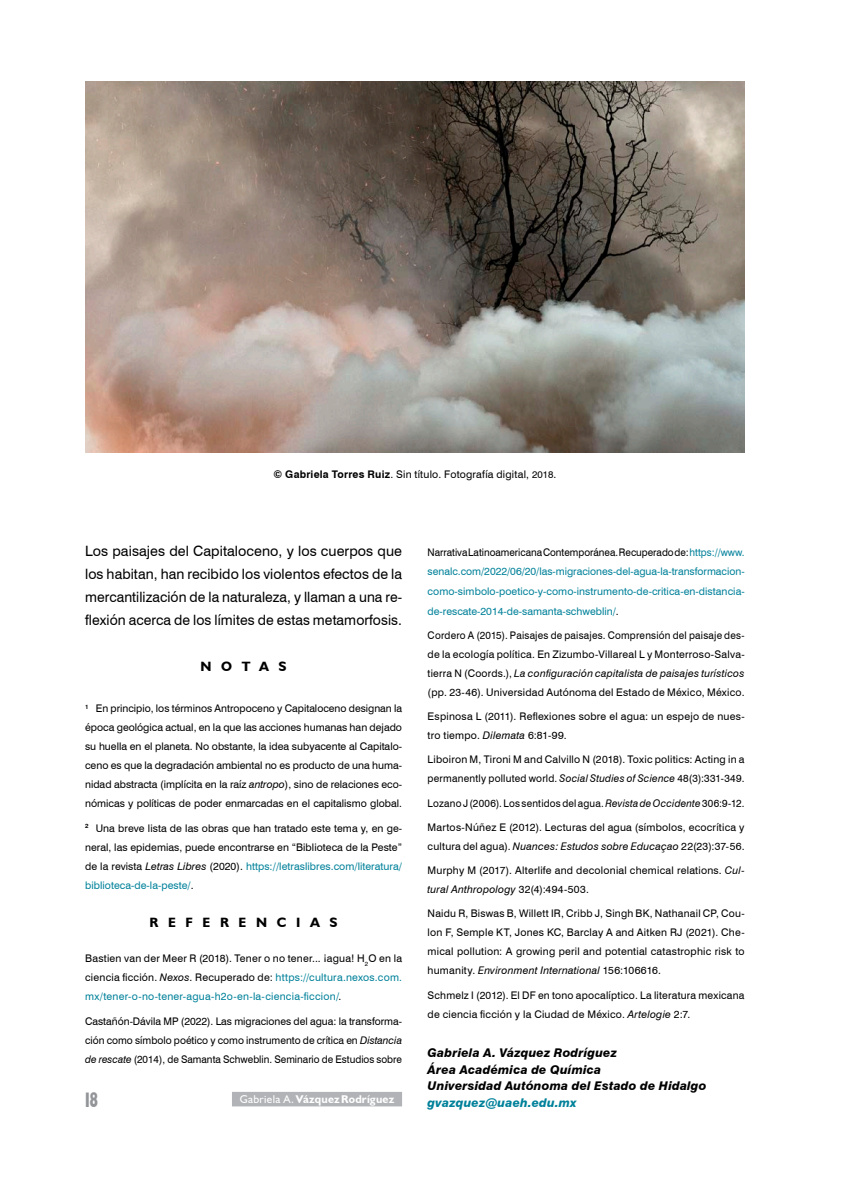
<style>
.page{position:relative;width:851px;height:1191px;background:#fff}
.page>*{position:absolute;margin:0;border:0;box-sizing:border-box;transform-origin:0 0}
.t1{font:700 condensed 21px "Humanist 521 BT Xtra";color:#939498;scale:.75 1}
.t2{font:14.25px/23px "Swiss 721 BT";letter-spacing:.005em;color:#000;text-align:justify}
.t3{font:700 13.5px "Humanist 521 BT";letter-spacing:.72em;color:#000}
.t4{font:italic 800 12px/16.5px "Swiss 721 BT";letter-spacing:.01em;color:#000}
.t5{font:italic 800 12px "Swiss 721 BT";letter-spacing:.01em;color:#00819a}
.t6{font:700 11.25px "Humanist 521 BT";letter-spacing:.015em;color:#fff}
.t7{font:10.5px/19px "Swiss 721 BT";letter-spacing:.02em;color:#000;text-align:justify}
.t8{font:10.5px/19px "Swiss 721 BT";letter-spacing:.02em;color:#000;text-align:justify;scale:.95 1}
.t9{font:10.5px/19.6px "Swiss 721 BT";color:#00819a;text-align:justify;scale:.95 1}
.s1{font-weight:800}
.s2{font-weight:700}
.s3{font-size:9.75px}
.s4{font-style:italic}
.s5{color:#00819a}
.s6{color:#000}
.s7{font-weight:400}
</style>
<div class="page">
<div style="left:232px;top:1091px;width:170px;height:15px;background:#b1b3b6"></div>
<img style="left:85px;top:82px;width:659px;height:370px">
<p class="t7" style="left:273px;top:464px;width:284px"><span class="s1">©</span> <span class="s2">Gabriela Torres Ruiz</span>. Sin título. Fotografía digital, <span class="s3">2018</span>.</p>
<h2 class="t2" style="left:85px;top:538px;width:318px">Los paisajes del Capitaloceno, y los cuerpos que los habitan, han recibido los violentos efectos de la mercantilización de la naturaleza, y llaman a una re&shy;flexión acerca de los límites de estas metamorfosis.</h2>
<p class="t3" style="left:200px;top:657px;width:87px">NOTAS</p>
<p class="t7" style="left:85px;top:698px;width:318px"><sup>1</sup> En principio, los términos Antropoceno y Capitaloceno designan la época geológica actual, en la que las acciones humanas han dejado su huella en el planeta. No obstante, la idea subyacente al Capitalo&shy;ceno es que la degradación ambiental no es producto de una huma&shy;nidad abstracta (implícita en la raíz <span class="s4">antropo</span>), sino de relaciones eco&shy;nómicas y políticas de poder enmarcadas en el capitalismo global.</p>
<p class="t7" style="left:85px;top:818px;width:318px"><sup>2</sup> Una breve lista de las obras que han tratado este tema y, en ge&shy;neral, las epidemias, puede encontrarse en “Biblioteca de la Peste” de la revista <span class="s4">Letras Libres</span> (2020). <span class="s5">https://letraslibres.com/literatura/ biblioteca-de-la-peste/</span>.</p>
<p class="t3" style="left:149px;top:913px;width:190px">REFERENCIAS</p>
<p class="t7" style="left:85px;top:948px;width:318px">Bastien van der Meer R (2018). Tener o no tener... ¡agua! H<sub>2</sub>O en la ciencia ficción. <span class="s4">Nexos</span>. Recuperado de: <span class="s5">https://cultura.nexos.com. mx/tener-o-no-tener-agua-h2o-en-la-ciencia-ficcion/</span>.</p>
<p class="t7" style="left:85px;top:1011px;width:318px">Castañón-Dávila MP (2022). Las migraciones del agua: la transforma&shy;ción como símbolo poético y como instrumento de crítica en <span class="s4">Distancia de rescate</span> (2014), de Samanta Schweblin. Seminario de Estudios sobre</p>
<p class="t9" style="left:427px;top:542px;width:335px"><span class="s6">Narrativa Latinoamericana Contemporánea. Recuperado de:</span> https://www. senalc.com/2022/06/20/las-migraciones-del-agua-la-transformacion&shy;como-simbolo-poetico-y-como-instrumento-de-critica-en-distancia&shy;de-rescate-2014-de-samanta-schweblin/<span class="s6">.</span></p>
<p class="t8" style="left:427px;top:625px;width:335px">Cordero A (2015). Paisajes de paisajes. Comprensión del paisaje des&shy;de la ecología política. En Zizumbo-Villareal L y Monterroso-Salva&shy;tierra N (Coords.), <span class="s4">La configuración capitalista de paisajes turísticos </span>(pp. 23-46). Universidad Autónoma del Estado de México, México.</p>
<p class="t7" style="left:427px;top:706px;width:318px">Espinosa L (2011). Reflexiones sobre el agua: un espejo de nues&shy;tro tiempo. <span class="s4">Dilemata</span> 6:81-99.</p>
<p class="t7" style="left:427px;top:749px;width:318px">Liboiron M, Tironi M and Calvillo N (2018). Toxic politics: Acting in a permanently polluted world. <span class="s4">Social Studies of Science</span> 48(3):331-349.</p>
<p class="t8" style="left:427px;top:793px;width:335px">Lozano J (2006). Los sentidos del agua. <span class="s4">Revista de Occidente</span> 306:9-12.</p>
<p class="t7" style="left:427px;top:817px;width:318px">Martos-Núñez E (2012). Lecturas del agua (símbolos, ecocrítica y cultura del agua). <span class="s4">Nuances: Estudos sobre Educaçao</span> 22(23):37-56.</p>
<p class="t7" style="left:427px;top:860px;width:318px">Murphy M (2017). Alterlife and decolonial chemical relations. <span class="s4">Cul&shy;tural Anthropology</span> 32(4):494-503.</p>
<p class="t7" style="left:427px;top:903px;width:318px">Naidu R, Biswas B, Willett IR, Cribb J, Singh BK, Nathanail CP, Cou&shy;lon F, Semple KT, Jones KC, Barclay A and Aitken RJ (2021). Che&shy;mical pollution: A growing peril and potential catastrophic risk to humanity. <span class="s4">Environment International</span> 156:106616.</p>
<p class="t7" style="left:427px;top:985px;width:318px">Schmelz I (2012). El DF en tono apocalíptico. La literatura mexicana de ciencia ficción y la Ciudad de México. <span class="s4">Artelogie</span> 2:7.</p>
<p class="t4" style="left:427px;top:1044px;width:280px">Gabriela A. Vázquez Rodríguez<br>Área Académica de Química<br>Universidad Autónoma del Estado de Hidalgo</p>
<h1 class="t1" style="left:85px;top:1086px;width:19px">18</h1>
<p class="t6" style="left:240px;top:1092px;width:156px"><span class="s7">Gabriela A.</span> Vázquez Rodríguez</p>
<p class="t5" style="left:427px;top:1095px;width:151px">gvazquez@uaeh.edu.mx</p>
</div>
